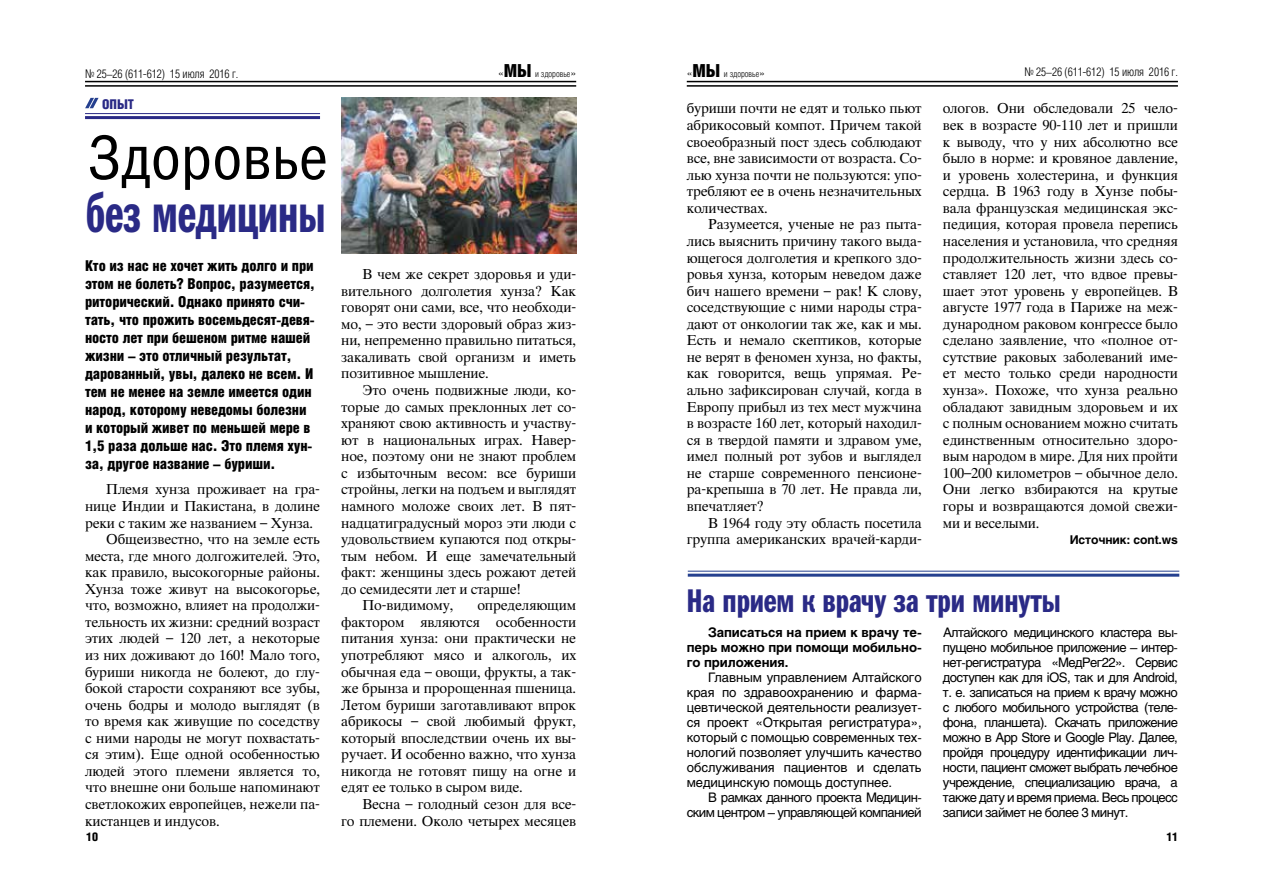
<style>
.page{position:relative;width:1263px;height:893px;background:#fff}
.page>*{position:absolute;margin:0;border:0;box-sizing:border-box;transform-origin:0 0}
.t1{font:63px "Franklin Gothic Book Cond C";color:#000}
.t2{font:54px "Franklin Gothic Demi Cmp C";color:#2a2a86;scale:.87 1}
.t3{font:33px "Franklin Gothic Demi Cmp C";letter-spacing:-.005em;color:#2a2a86}
.t4{font:900 15px/18px "Helios Cond";letter-spacing:-.01em;color:#000}
.t5{font:13.8px/16.5px "Thames";letter-spacing:-.01em;color:#000;text-align:justify}
.t6{font:900 13.5px "Helios Cond";color:#2a2a86}
.t7{font:13.05px/15px "Helios";letter-spacing:-.045em;color:#000;text-align:justify}
.t8{font:700 13.05px/15px "Helios";letter-spacing:-.005em;color:#000;text-align:justify}
.t9{font:300 12px "Helios Cond";letter-spacing:-.005em;color:#000}
.t10{font:700 12px "Helios";letter-spacing:-.01em;color:#000}
.t11{font:900 12px "Helios Cond";color:#000}
.t12{font:300 9px "Helios Cond";letter-spacing:-.005em;color:#000}
.s1{font-size:12px}
.s2{font-weight:900;font-size:18px}
</style>
<div class="page">
<hr style="left:85px;top:81px;width:491px;height:1px;background:#000">
<hr style="left:85px;top:85px;width:491px;height:2px;background:#000">
<hr style="left:687px;top:81px;width:491px;height:1px;background:#000">
<hr style="left:687px;top:85px;width:491px;height:2px;background:#000">
<hr style="left:85px;top:113px;width:235px;height:1px;background:#2a2a86">
<hr style="left:85px;top:116px;width:235px;height:3px;background:#2a2a86">
<svg style="left:85px;top:98px;width:14px;height:10px"></svg>
<img style="left:341px;top:98px;width:235px;height:155px">
<hr style="left:688px;top:571px;width:491px;height:1px;background:#25408f">
<hr style="left:688px;top:574px;width:491px;height:3px;background:#25408f">
<p class="t9" style="left:85px;top:67px;width:155px">№ 25–26 (611-612) 15 июля 2016 г.</p>
<p class="t12" style="left:498px;top:69px;width:80px"><span class="s1">«</span><span class="s2">МЫ</span> и здоровье<span class="s1">»</span></p>
<p class="t12" style="left:687px;top:69px;width:80px"><span class="s1">«</span><span class="s2">МЫ</span> и здоровье<span class="s1">»</span></p>
<p class="t9" style="left:1024px;top:65px;width:155px">№ 25–26 (611-612) 15 июля 2016 г.</p>
<p class="t6" style="left:102px;top:96px;width:33px">Опыт</p>
<h1 class="t1" style="left:88px;top:123px;width:242px">Здоровье</h1>
<h2 class="t2" style="left:86px;top:183px;width:277px">без медицины</h2>
<p class="t4" style="left:85px;top:256px;width:231px">Кто из нас не хочет жить долго и при этом не болеть? Вопрос, разумеется, риторический. Однако принято счи&shy;тать, что прожить восемьдесят-девя&shy;носто лет при бешеном ритме нашей жизни – это отличный результат, дарованный, увы, далеко не всем. И тем не менее на земле имеется один народ, которому неведомы болезни и который живет по меньшей мере в 1,5 раза дольше нас. Это племя хун&shy;за, другое название – буриши.</p>
<p class="t5" style="left:106px;top:481px;width:215px">Племя хунза проживает на гра-</p>
<p class="t5" style="left:85px;top:498px;width:236px">нице Индии и Пакистана, в долине</p>
<p class="t5" style="left:85px;top:515px;width:230px">реки с таким же названием – Хунза.</p>
<p class="t5" style="left:106px;top:531px;width:215px">Общеизвестно, что на земле есть</p>
<p class="t5" style="left:85px;top:548px;width:236px">места, где много долгожителей. Это,</p>
<p class="t5" style="left:85px;top:564px;width:236px">как правило, высокогорные районы.</p>
<p class="t5" style="left:85px;top:581px;width:236px">Хунза тоже живут на высокогорье,</p>
<p class="t5" style="left:85px;top:597px;width:236px">что, возможно, влияет на продолжи-</p>
<p class="t5" style="left:85px;top:614px;width:236px">тельность их жизни: средний возраст</p>
<p class="t5" style="left:85px;top:630px;width:236px">этих людей – 120 лет, а некоторые</p>
<p class="t5" style="left:85px;top:647px;width:236px">из них доживают до 160! Мало того,</p>
<p class="t5" style="left:85px;top:664px;width:236px">буриши никогда не болеют, до глу-</p>
<p class="t5" style="left:85px;top:680px;width:236px">бокой старости сохраняют все зубы,</p>
<p class="t5" style="left:85px;top:697px;width:236px">очень бодры и молодо выглядят (в</p>
<p class="t5" style="left:85px;top:713px;width:236px">то время как живущие по соседству</p>
<p class="t5" style="left:85px;top:730px;width:236px">с ними народы не могут похвастать-</p>
<p class="t5" style="left:85px;top:746px;width:236px">ся этим). Еще одной особенностью</p>
<p class="t5" style="left:85px;top:763px;width:236px">людей этого племени является то,</p>
<p class="t5" style="left:85px;top:780px;width:236px">что внешне они больше напоминают</p>
<p class="t5" style="left:85px;top:796px;width:236px">светлокожих европейцев, нежели па-</p>
<p class="t5" style="left:85px;top:813px;width:136px">кистанцев и индусов.</p>
<p class="t5" style="left:341px;top:266px;width:236px;text-indent:21px">В чем же секрет здоровья и уди&shy;вительного долголетия хунза? Как говорят они сами, все, что необходи&shy;мо, – это вести здоровый образ жиз&shy;ни, непременно правильно питаться, закаливать свой организм и иметь позитивное мышление.</p>
<p class="t5" style="left:362px;top:382px;width:215px">Это очень подвижные люди, ко-</p>
<p class="t5" style="left:341px;top:399px;width:236px">торые до самых преклонных лет со-</p>
<p class="t5" style="left:341px;top:415px;width:236px">храняют свою активность и участву-</p>
<p class="t5" style="left:341px;top:432px;width:236px">ют в национальных играх. Навер-</p>
<p class="t5" style="left:341px;top:448px;width:236px">ное, поэтому они не знают проблем</p>
<p class="t5" style="left:341px;top:465px;width:236px">с избыточным весом: все буриши</p>
<p class="t5" style="left:341px;top:481px;width:236px">стройны, легки на подъем и выглядят</p>
<p class="t5" style="left:341px;top:498px;width:236px">намного моложе своих лет. В пят-</p>
<p class="t5" style="left:341px;top:515px;width:236px">надцатиградусный мороз эти люди с</p>
<p class="t5" style="left:341px;top:531px;width:236px">удовольствием купаются под откры-</p>
<p class="t5" style="left:341px;top:548px;width:236px">тым небом. И еще замечательный</p>
<p class="t5" style="left:341px;top:564px;width:236px">факт: женщины здесь рожают детей</p>
<p class="t5" style="left:341px;top:581px;width:181px">до семидесяти лет и старше!</p>
<p class="t5" style="left:362px;top:597px;width:92px">По-видимому,</p>
<p class="t5" style="left:341px;top:597px;width:236px;text-indent:136px">определяющим фактором являются особенности питания хунза: они практически не употребляют мясо и алкоголь, их обычная еда – овощи, фрукты, а так&shy;же брынза и пророщенная пшеница.<br>Летом буриши заготавливают впрок абрикосы – свой любимый фрукт, который впоследствии очень их вы&shy;ручает. И особенно важно, что хунза никогда не готовят пищу на огне и едят ее только в сыром виде.</p>
<p class="t5" style="left:341px;top:796px;width:236px;text-align:right">Весна – голодный сезон для все-<br>го племени. Около четырех месяцев</p>
<p class="t5" style="left:687px;top:101px;width:236px">буриши почти не едят и только пьют абрикосовый компот. Причем такой своеобразный пост здесь соблюдают все, вне зависимости от возраста. Со&shy;лью хунза почти не пользуются: упо&shy;требляют ее в очень незначительных количествах.</p>
<p class="t5" style="left:687px;top:216px;width:236px;text-indent:21px">Разумеется, ученые не раз пыта&shy;лись выяснить причину такого выда&shy;ющегося долголетия и крепкого здо&shy;ровья хунза, которым неведом даже бич нашего времени – рак! К слову, соседствующие с ними народы стра&shy;дают от онкологии так же, как и мы.<br>Есть и немало скептиков, которые не верят в феномен хунза, но факты, как говорится, вещь упрямая. Ре&shy;ально зафиксирован случай, когда в Европу прибыл из тех мест мужчина в возрасте 160 лет, который находил&shy;ся в твердой памяти и здравом уме, имел полный рот зубов и выглядел не старше современного пенсионе&shy;ра-крепыша в 70 лет. Не правда ли, впечатляет?</p>
<p class="t5" style="left:687px;top:515px;width:236px;text-align:right">В 1964 году эту область посетила группа американских врачей-карди-</p>
<p class="t5" style="left:943px;top:101px;width:236px">ологов. Они обследовали 25 чело&shy;век в возрасте 90-110 лет и пришли к выводу, что у них абсолютно все было в норме: и кровяное давление, и уровень холестерина, и функция сердца. В 1963 году в Хунзе побы&shy;вала французская медицинская экс&shy;педиция, которая провела перепись населения и установила, что средняя продолжительность жизни здесь со&shy;ставляет 120 лет, что вдвое превы&shy;шает этот уровень у европейцев. В августе 1977 года в Париже на меж&shy;дународном раковом конгрессе было сделано заявление, что «полное от&shy;сутствие раковых заболеваний име&shy;ет место только среди народности хунза». Похоже, что хунза реально обладают завидным здоровьем и их с полным основанием можно считать единственным относительно здоро&shy;вым народом в мире. Для них пройти 100–200 километров – обычное дело.<br>Они легко взбираются на крутые горы и возвращаются домой свежи&shy;ми и веселыми.</p>
<p class="t10" style="left:1070px;top:533px;width:110px">Источник: cont.ws</p>
<h3 class="t3" style="left:686px;top:582px;width:376px">На прием к врачу за три минуты</h3>
<p class="t8" style="left:687px;top:625px;width:236px;text-indent:21px">Записаться на прием к врачу те&shy;перь можно при помощи мобильно&shy;го приложения.</p>
<p class="t7" style="left:687px;top:670px;width:236px;text-indent:21px">Главным управлением Алтайского края по здравоохранению и фарма&shy;цевтической деятельности реализует&shy;ся проект «Открытая регистратура», который с помощью современных тех&shy;нологий позволяет улучшить качество обслуживания пациентов и сделать медицинскую помощь доступнее.</p>
<p class="t7" style="left:687px;top:790px;width:236px;text-align:right">В рамках данного проекта Медицин&shy;ским центром – управляющей компанией</p>
<p class="t7" style="left:943px;top:625px;width:236px">Алтайского медицинского кластера вы&shy;пущено мобильное приложение – интер&shy;нет-регистратура «МедРег22». Сервис доступен как для iOS, так и для Android, т. е. записаться на прием к врачу можно с любого мобильного устройства (теле&shy;фона, планшета). Скачать приложение можно в App Store и Google Play. Далее, пройдя процедуру идентификации лич&shy;ности, пациент сможет выбрать лечебное учреждение, специализацию врача, а также дату и время приема. Весь процесс записи займет не более 3 минут.</p>
<p class="t11" style="left:86px;top:830px;width:13px">10</p>
<p class="t11" style="left:1166px;top:830px;width:13px">11</p>
</div>
